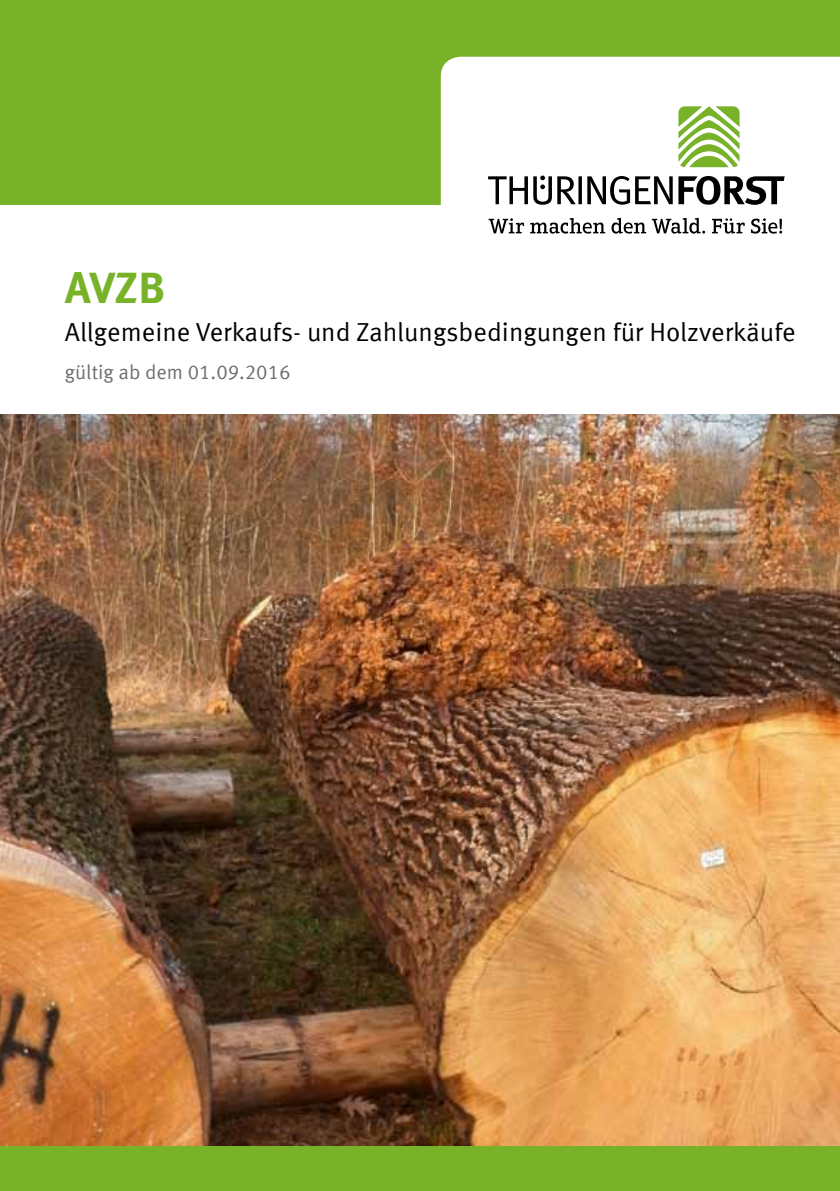
<style>
.page{position:relative;width:840px;height:1191px;background:#fff}
.page>*{position:absolute;margin:0;border:0;box-sizing:border-box;transform-origin:0 0}
.t1{font:700 44px "Meta Offc";color:#77b229}
.t2{font:26px "Meta Offc Norm";color:#000}
.t3{font:20px "Meta Offc Norm";color:#6f6f6e}
</style>
<div class="page">
<img style="left:0;top:414px;width:839px;height:733px">
<div style="left:0;top:1147px;width:839px;height:44px;background:#77b229"></div>
<div style="left:0;top:0;width:839px;height:205px;background:#77b229"></div>
<div style="left:440px;top:57px;width:399px;height:177px;background:#fff"></div>
<svg style="left:488px;top:175px;width:184px;height:30px"></svg>
<svg style="left:678px;top:176px;width:106px;height:29px"></svg>
<svg style="left:678px;top:106px;width:61px;height:61px"></svg>
<svg style="left:488px;top:218px;width:293px;height:16px"></svg>
<h1 class="t1" style="left:65px;top:261px;width:102px">AVZB</h1>
<p class="t2" style="left:65px;top:317px;width:732px">Allgemeine Verkaufs- und Zahlungsbedingungen für Holzverkäufe</p>
<p class="t3" style="left:65px;top:360px;width:227px">gültig ab dem 01.09.2016</p>
</div>
